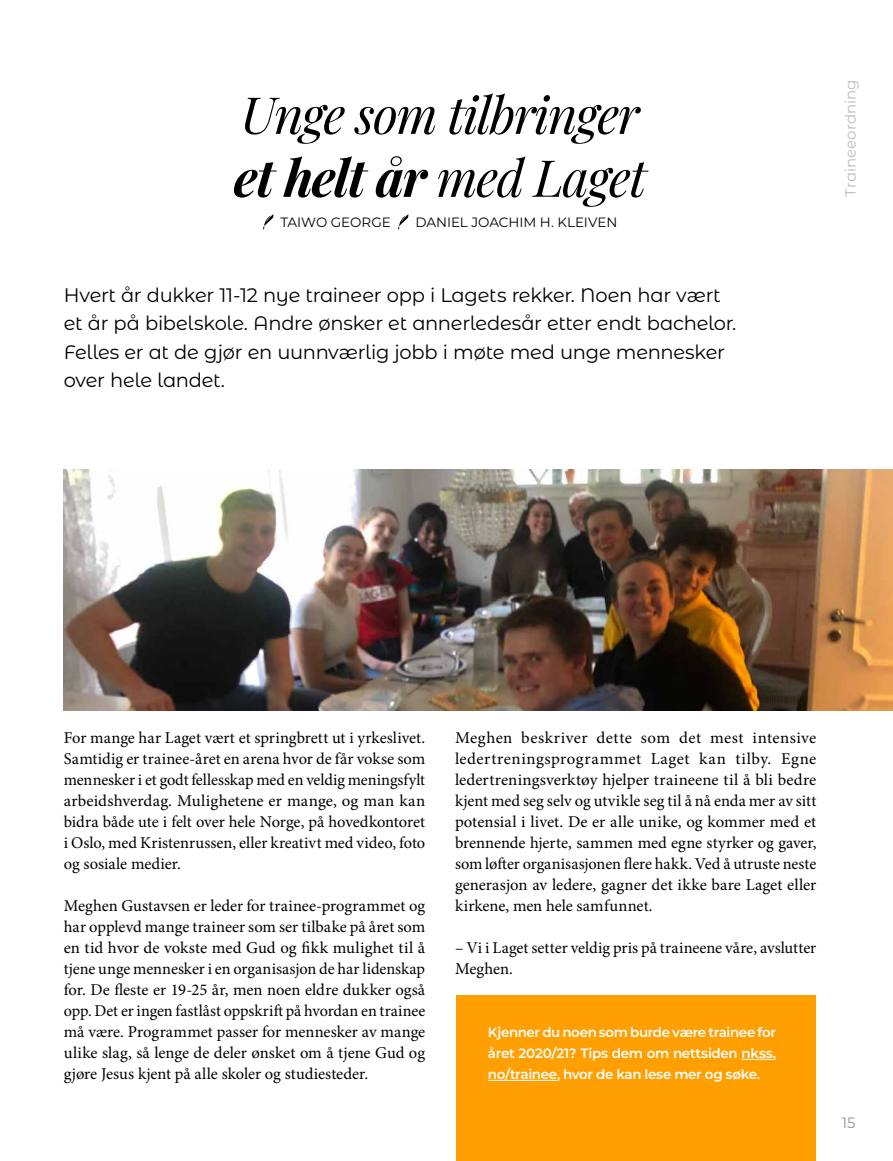
<style>
.page{position:relative;width:893px;height:1161px;background:#fff}
.page>*{position:absolute;margin:0;border:0;box-sizing:border-box;transform-origin:0 0}
.t1{font:italic 51px/63px "Playfair Display";letter-spacing:-.03em;color:#000}
.t2{font:19.5px/28.5px "Montserrat Alternates";letter-spacing:-.015em;color:#000}
.t3{font:16.5px/21px "Minion Pro";color:#000;text-align:justify}
.t4{font:15px "Montserrat Alternates";color:#bcbec0}
.t5{font:15px "Montserrat Alternates";color:#939598}
.t6{font:600 13.5px/21px "Montserrat";letter-spacing:-.025em;color:#fff;text-align:justify}
.t7{font:13.5px "Montserrat";letter-spacing:-.005em;color:#000}
.s1{font-weight:700}
</style>
<div class="page">
<svg style="left:263px;top:214px;width:11px;height:16px"></svg>
<svg style="left:398px;top:214px;width:11px;height:16px"></svg>
<img style="left:64px;top:470px;width:829px;height:241px">
<div style="left:456px;top:996px;width:360px;height:165px;background:#ff9f02"></div>
<hr style="left:741px;top:1059px;width:35px;height:1px;background:#fff">
<hr style="left:488px;top:1080px;width:69px;height:1px;background:#fff">
<h1 class="t1" style="left:234px;top:79px;width:414px">Unge som tilbringer <span class="s1">et helt år</span> med Laget</h1>
<p class="t7" style="left:280px;top:213px;width:112px">TAIWO GEORGE</p>
<p class="t7" style="left:415px;top:213px;width:203px">DANIEL JOACHIM H. KLEIVEN</p>
<p class="t2" style="left:64px;top:280px;width:674px">Hvert år dukker 11-12 nye traineer opp i Lagets rekker. Noen har vært et år på bibelskole. Andre ønsker et annerledesår etter endt bachelor.<br>Felles er at de gjør en uunnværlig jobb i møte med unge mennesker over hele landet.</p>
<p class="t4" style="left:840px;top:197px;width:118px;rotate:-90deg">Traineeordning</p>
<p class="t3" style="left:64px;top:727px;width:363px">For mange har Laget vært et springbrett ut i yrkeslivet.<br>Samtidig er trainee-året en arena hvor de får vokse som mennesker i et godt fellesskap med en veldig meningsfylt arbeidshverdag. Mulighetene er mange, og man kan bidra både ute i felt over hele Norge, på hovedkontoret i Oslo, med Kristenrussen, eller kreativt med video, foto og sosiale medier.</p>
<p class="t3" style="left:64px;top:895px;width:363px">Meghen Gustavsen er leder for trainee-programmet og har opplevd mange traineer som ser tilbake på året som en tid hvor de vokste med Gud og fikk mulighet til å tjene unge mennesker i en organisasjon de har lidenskap for. De fleste er 19-25 år, men noen eldre dukker også opp. Det er ingen fastlåst oppskrift på hvordan en trainee må være. Programmet passer for mennesker av mange ulike slag, så lenge de deler ønsket om å tjene Gud og gjøre Jesus kjent på alle skoler og studiesteder.</p>
<p class="t3" style="left:455px;top:727px;width:363px">Meghen beskriver dette som det mest intensive ledertreningsprogrammet Laget kan tilby. Egne ledertreningsverktøy hjelper traineene til å bli bedre kjent med seg selv og utvikle seg til å nå enda mer av sitt potensial i livet. De er alle unike, og kommer med et brennende hjerte, sammen med egne styrker og gaver, som løfter organisasjonen flere hakk. Ved å utruste neste generasjon av ledere, gagner det ikke bare Laget eller kirkene, men hele samfunnet.</p>
<p class="t3" style="left:455px;top:937px;width:363px">– Vi i Laget setter veldig pris på traineene våre, avslutter<br>Meghen.</p>
<p class="t6" style="left:488px;top:1021px;width:290px">Kjenner du noen som burde være trainee for året 2020/21? Tips dem om nettsiden nkss. no/trainee, hvor de kan lese mer og søke.</p>
<p class="t5" style="left:842px;top:1112px;width:15px">15</p>
</div>
